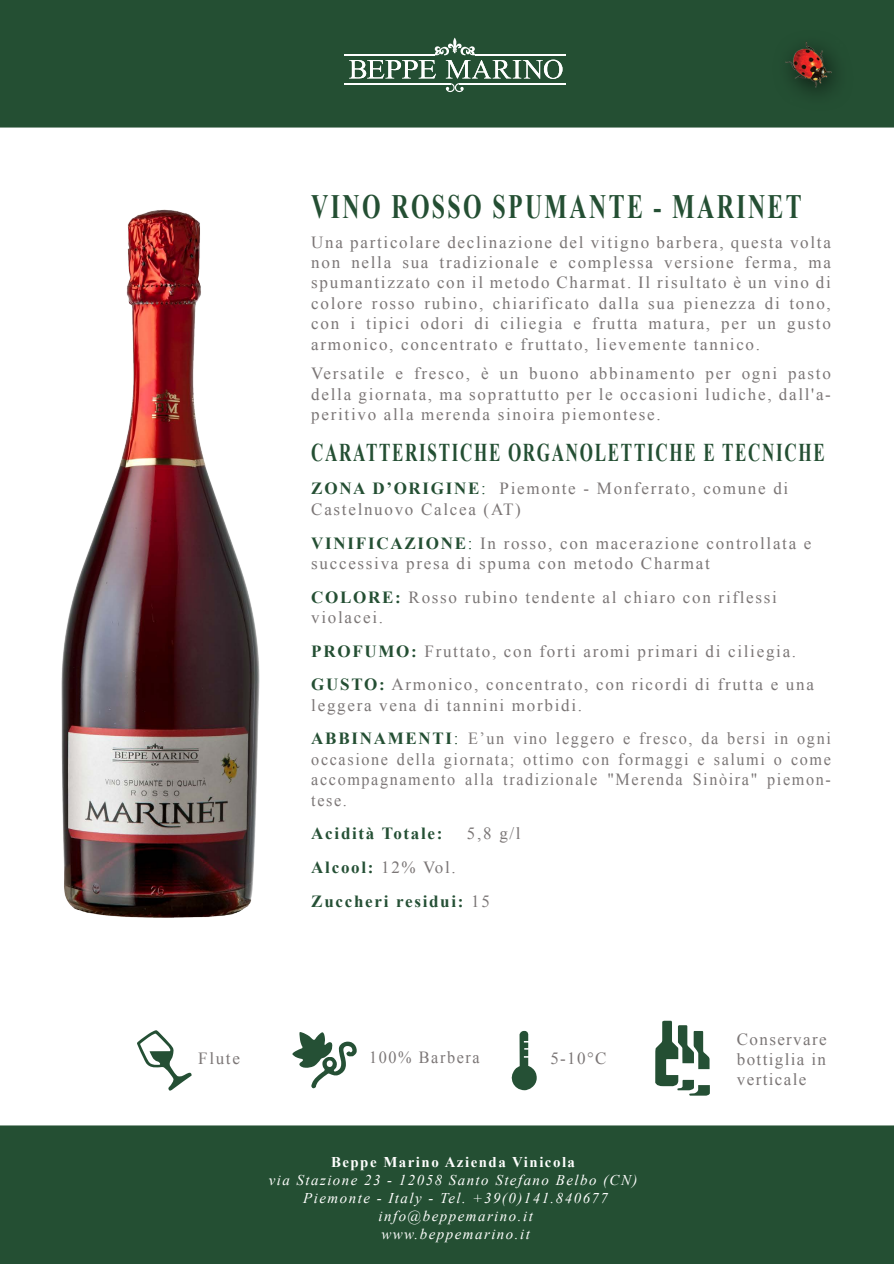
<style>
.page{position:relative;width:894px;height:1264px;background:#fff}
.page>*{position:absolute;margin:0;border:0;box-sizing:border-box;transform-origin:0 0}
.t1{font:700 34.05px "Times New Roman";letter-spacing:.1em;color:#244f33;scale:.7 1}
.t2{font:700 25.5px "Times New Roman";letter-spacing:.1em;color:#244f33;scale:.67 1}
.t3{font:16.95px/20.4px "Times New Roman";letter-spacing:.1em;color:#7b7676}
.t4{font:16.95px/20.4px "Times New Roman";letter-spacing:.1em;color:#7b7676;text-align:justify;scale:.95 1}
.t5{font:700 16.95px/33.6px "Times New Roman";letter-spacing:.1em;color:#255035}
.t6{font:italic 14.85px/17.9px "Times New Roman";letter-spacing:.1em;color:#fefefd;text-align:center}
.t7{font:700 14.85px "Times New Roman";letter-spacing:.1em;color:#fefefd}
.s1{font-weight:700;color:#244f33}
.s2{color:#244f33}
.s3{font-weight:400;color:#7b7676}
</style>
<div class="page">
<img style="left:0;top:0;width:893px;height:1263px">
<img style="left:764px;top:23px;width:96px;height:95px">
<hr style="left:458px;top:83px;width:107px;height:1px;background:#fff">
<hr style="left:475px;top:54px;width:90px;height:1px;background:#fff">
<hr style="left:344px;top:54px;width:90px;height:1px;background:#fff">
<hr style="left:344px;top:83px;width:106px;height:1px;background:#fff">
<svg style="left:349px;top:38px;width:213px;height:55px"></svg>
<svg style="left:655px;top:1020px;width:54px;height:75px"></svg>
<svg style="left:137px;top:1029px;width:55px;height:62px"></svg>
<svg style="left:510px;top:1030px;width:27px;height:59px"></svg>
<svg style="left:292px;top:1031px;width:65px;height:57px"></svg>
<img style="left:0;top:153px;width:427px;height:791px">
<h1 class="t1" style="left:311px;top:183px;width:701px">VINO ROSSO SPUMANTE - MARINET</h1>
<p class="t3" style="left:311px;top:231px;width:521px;text-align:justify">Una particolare declinazione del vitigno barbera, questa volta non nella sua tradizionale e complessa versione ferma, ma spumantizzato con il metodo Charmat. Il risultato è un vino di colore rosso rubino, chiarificato dalla sua pienezza di tono, con i tipici odori di ciliegia e frutta matura, per un gusto armonico, concentrato e fruttato, lievemente tannico.</p>
<p class="t3" style="left:311px;top:363px;width:521px;text-align:justify">Versatile e fresco, è un buono abbinamento per ogni pasto della giornata, ma soprattutto per le occasioni ludiche, dall'a&shy;peritivo alla merenda sinoira piemontese.</p>
<h2 class="t2" style="left:311px;top:434px;width:767px">CARATTERISTICHE ORGANOLETTICHE E TECNICHE</h2>
<p class="t3" style="left:311px;top:478px;width:478px"><span class="s1">ZONA D’ORIGINE</span><span class="s2">:</span> Piemonte - Monferrato, comune di<br>Castelnuovo Calcea (AT)</p>
<p class="t3" style="left:311px;top:532px;width:501px"><span class="s1">VINIFICAZIONE</span><span class="s2">:</span> In rosso, con macerazione controllata e successiva presa di spuma con metodo Charmat</p>
<p class="t3" style="left:311px;top:586px;width:467px"><span class="s1">COLORE:</span> Rosso rubino tendente al chiaro con riflessi violacei.</p>
<p class="t3" style="left:311px;top:633px;width:504px;line-height:33.6px"><span class="s1">PROFUMO:</span> Fruttato, con forti aromi primari di ciliegia.<br><span class="s1">GUSTO:</span> Armonico, concentrato, con ricordi di frutta e una</p>
<p class="t3" style="left:311px;top:687px;width:521px;line-height:33.6px">leggera vena di tannini morbidi.<br><span class="s1">ABBINAMENTI</span><span class="s2">:</span> E’un vino leggero e fresco, da bersi in ogni</p>
<p class="t4" style="left:311px;top:748px;width:548px">occasione della giornata; ottimo con formaggi e salumi o come accompagnamento alla tradizionale "Merenda Sinòira" piemon&shy;tese.</p>
<p class="t5" style="left:311px;top:816px;width:133px">Acidità Totale:</p>
<p class="t3" style="left:467px;top:823px;width:55px">5,8 g/l</p>
<p class="t5" style="left:311px;top:849px;width:180px">Alcool: <span class="s3">12% Vol.<br></span>Zuccheri residui: <span class="s3">15</span></p>
<p class="t3" style="left:198px;top:1047px;width:43px">Flute</p>
<p class="t4" style="left:369px;top:1046px;width:118px">100% Barbera</p>
<p class="t3" style="left:550px;top:1047px;width:58px">5-10°C</p>
<p class="t7" style="left:331px;top:1151px;width:245px">Beppe Marino Azienda Vinicola</p>
<p class="t6" style="left:268px;top:1170px;width:370px">via Stazione 23 - 12058 Santo Stefano Belbo (CN)<br>Piemonte - Italy - Tel. +39(0)141.840677 info@beppemarino.it<br>www.beppemarino.it</p>
<p class="t3" style="left:736px;top:1028px;width:91px;text-align:justify">Conservare bottiglia in verticale</p>
</div>
